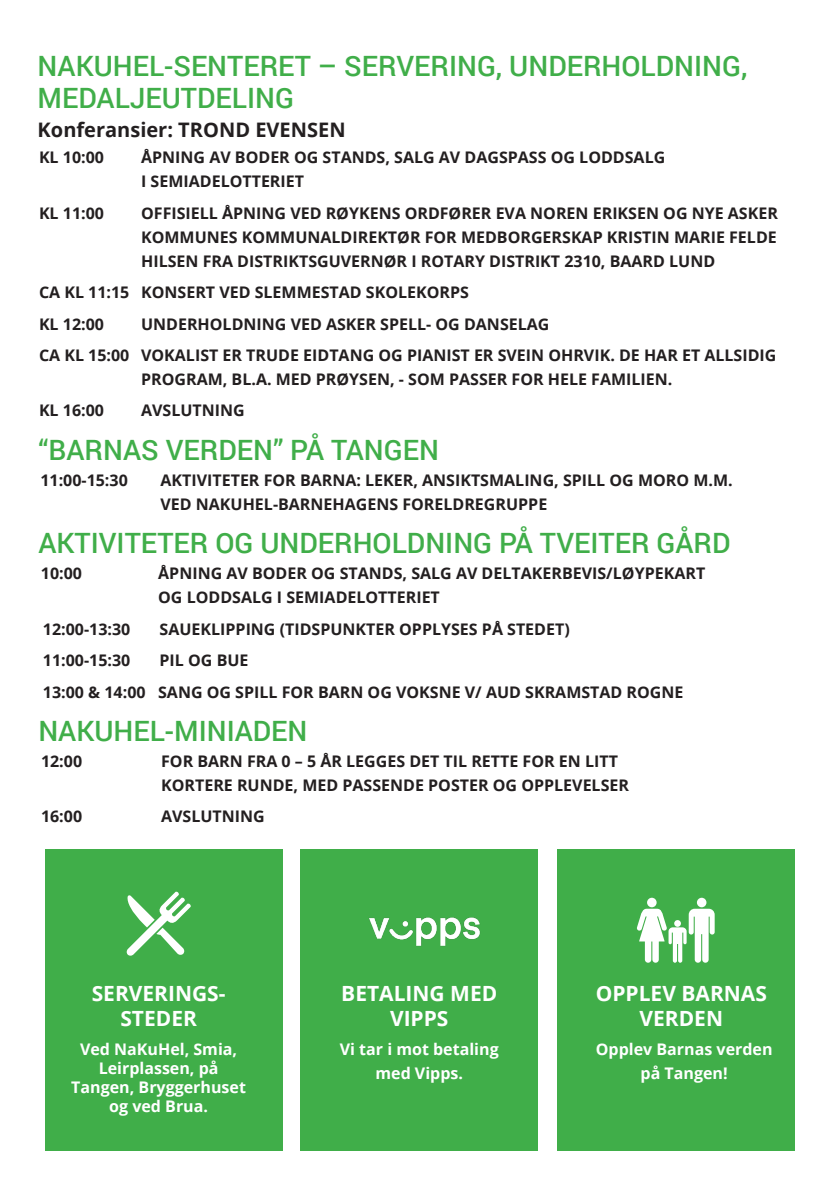
<style>
.page{position:relative;width:840px;height:1191px;background:#fff}
.page>*{position:absolute;margin:0;border:0;box-sizing:border-box;transform-origin:0 0}
.t1{font:500 28px/32px "Roboto";color:#40ae49}
.t2{font:700 21px/25.2px "Open Sans";color:#fff;text-align:center}
.t3{font:700 20px "Open Sans";color:#231f20}
.t4{font:700 16px/24px "Open Sans";color:#231f20}
.t5{font:700 16px/19.2px "Open Sans";color:#fff;text-align:center}
</style>
<div class="page">
<div style="left:300px;top:849px;width:237px;height:301px;background:#40ae49"></div>
<div style="left:46px;top:849px;width:237px;height:301px;background:#40ae49"></div>
<div style="left:556px;top:849px;width:237px;height:301px;background:#40ae49"></div>
<svg style="left:126px;top:891px;width:65px;height:65px"></svg>
<svg style="left:696px;top:897px;width:10px;height:10px"></svg>
<svg style="left:646px;top:897px;width:10px;height:10px"></svg>
<svg style="left:637px;top:908px;width:77px;height:54px"></svg>
<img style="left:369px;top:917px;width:111px;height:29px">
<h1 class="t1" style="left:38px;top:49px;width:710px">NAKUHEL-SENTERET – SERVERING, UNDERHOLDNING,<br>MEDALJEUTDELING</h1>
<p class="t3" style="left:38px;top:116px;width:309px">Konferansier: TROND EVENSEN</p>
<p class="t4" style="left:39px;top:145px;width:66px">KL 10:00</p>
<p class="t4" style="left:141px;top:145px;width:525px">ÅPNING AV BODER OG STANDS, SALG AV DAGSPASS OG LODDSALG<br>I SEMIADELOTTERIET</p>
<p class="t4" style="left:39px;top:200px;width:66px">KL 11:00</p>
<p class="t4" style="left:141px;top:200px;width:638px;text-align:justify">OFFISIELL ÅPNING VED RØYKENS ORDFØRER EVA NOREN ERIKSEN OG NYE ASKER KOMMUNES KOMMUNALDIREKTØR FOR MEDBORGERSKAP KRISTIN MARIE FELDE HILSEN FRA DISTRIKTSGUVERNØR I ROTARY DISTRIKT 2310, BAARD LUND</p>
<p class="t4" style="left:39px;top:276px;width:431px;line-height:31.4px">CA KL 11:15 KONSERT VED SLEMMESTAD SKOLEKORPS<br>KL 12:00</p>
<p class="t4" style="left:39px;top:307px;width:738px;line-height:31.4px;text-indent:102px">UNDERHOLDNING VED ASKER SPELL- OG DANSELAG<br>CA KL 15:00 VOKALIST ER TRUDE EIDTANG OG PIANIST ER SVEIN OHRVIK. DE HAR ET ALLSIDIG</p>
<p class="t4" style="left:141px;top:367px;width:532px">PROGRAM, BL.A. MED PRØYSEN, - SOM PASSER FOR HELE FAMILIEN.</p>
<p class="t4" style="left:39px;top:398px;width:66px">KL 16:00</p>
<p class="t4" style="left:141px;top:398px;width:105px">AVSLUTNING</p>
<h1 class="t1" style="left:38px;top:432px;width:402px">“BARNAS VERDEN” PÅ TANGEN</h1>
<p class="t4" style="left:40px;top:467px;width:89px">11:00-15:30</p>
<p class="t4" style="left:160px;top:467px;width:573px">AKTIVITETER FOR BARNA: LEKER, ANSIKTSMALING, SPILL OG MORO M.M.<br>VED NAKUHEL-BARNEHAGENS FORELDREGRUPPE</p>
<h1 class="t1" style="left:38px;top:526px;width:693px">AKTIVITETER OG UNDERHOLDNING PÅ TVEITER GÅRD</h1>
<p class="t4" style="left:41px;top:561px;width:43px">10:00</p>
<p class="t4" style="left:158px;top:561px;width:548px">ÅPNING AV BODER OG STANDS, SALG AV DELTAKERBEVIS/LØYPEKART<br>OG LODDSALG I SEMIADELOTTERIET</p>
<p class="t4" style="left:43px;top:616px;width:89px">12:00-13:30</p>
<p class="t4" style="left:159px;top:616px;width:411px">SAUEKLIPPING (TIDSPUNKTER OPPLYSES PÅ STEDET)</p>
<p class="t4" style="left:43px;top:648px;width:89px">11:00-15:30</p>
<p class="t4" style="left:43px;top:644px;width:641px;line-height:31.4px;text-indent:116px">PIL OG BUE<br>13:00 &amp; 14:00 SANG OG SPILL FOR BARN OG VOKSNE V/ AUD SKRAMSTAD ROGNE</p>
<h1 class="t1" style="left:38px;top:713px;width:270px">NAKUHEL-MINIADEN</h1>
<p class="t4" style="left:41px;top:749px;width:43px">12:00</p>
<p class="t4" style="left:161px;top:749px;width:469px">FOR BARN FRA 0 – 5 ÅR LEGGES DET TIL RETTE FOR EN LITT<br>KORTERE RUNDE, MED PASSENDE POSTER OG OPPLEVELSER</p>
<p class="t4" style="left:41px;top:804px;width:43px">16:00</p>
<p class="t4" style="left:161px;top:804px;width:105px">AVSLUTNING</p>
<h2 class="t2" style="left:92px;top:980px;width:135px">SERVERINGS-<br>STEDER</h2>
<h2 class="t2" style="left:341px;top:980px;width:157px">BETALING MED<br>VIPPS</h2>
<p class="t5" style="left:71px;top:1039px;width:176px">Ved NaKuHel, Smia,<br>Leirplassen, på<br>Tangen, Bryggerhuset og ved Brua.</p>
<p class="t5" style="left:339px;top:1036px;width:160px;line-height:24px">Vi tar i mot betaling med Vipps.</p>
<h2 class="t2" style="left:595px;top:980px;width:173px">OPPLEV BARNAS<br>VERDEN</h2>
<p class="t5" style="left:595px;top:1036px;width:178px;line-height:24px">Opplev Barnas verden på Tangen!</p>
</div>
